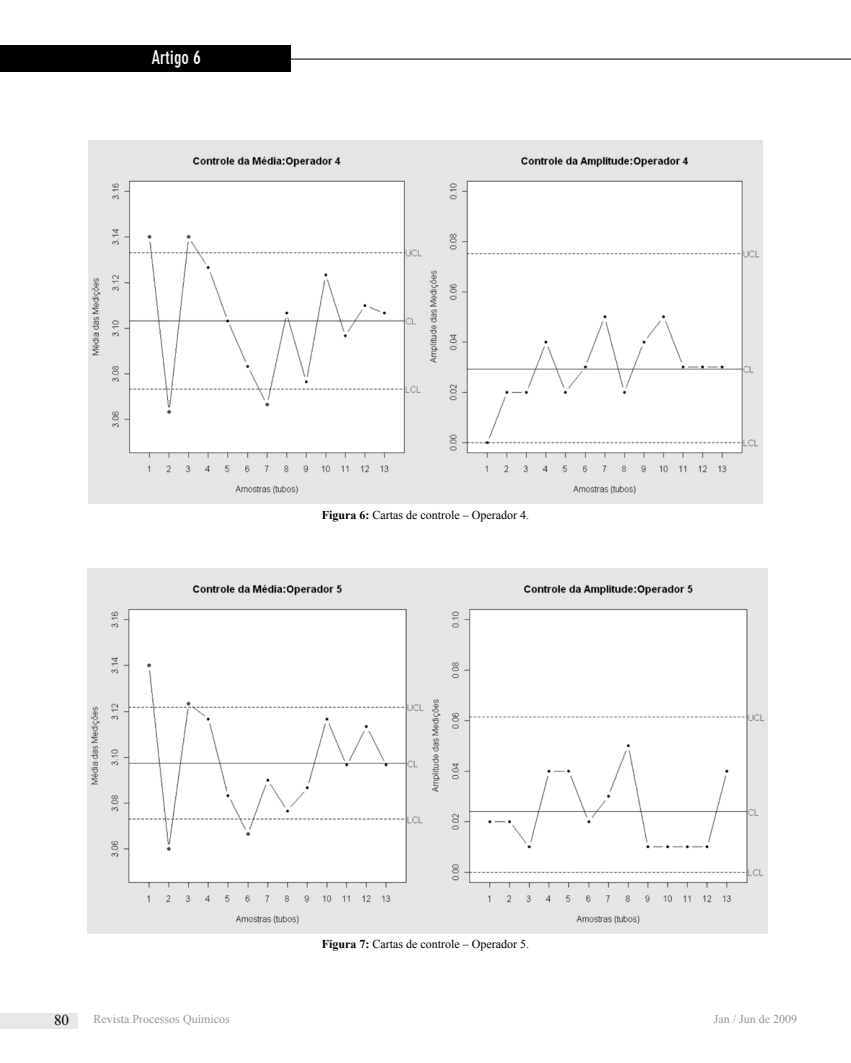
<style>
.page{position:relative;width:851px;height:1063px;background:#fff}
.page>*{position:absolute;margin:0;border:0;box-sizing:border-box;transform-origin:0 0}
.t1{font:18px "Geometric 706 BT Bold Condensed B";color:#faf9f9}
.t2{font:15px "Times New Roman";color:#000}
.t3{font:12px "Times New Roman";color:#000}
.t4{font:12px "Times New Roman";color:#939598}
.s1{font-weight:700}
</style>
<div class="page">
<img style="left:88px;top:141px;width:674px;height:362px">
<img style="left:88px;top:569px;width:679px;height:364px">
<div style="left:0;top:45px;width:290px;height:27px;background:#000"></div>
<hr style="left:272px;top:59px;width:578px;height:1px;background:#000">
<div style="left:0;top:1013px;width:77px;height:15px;background:#e6e7e8"></div>
<h1 class="t1" style="left:152px;top:47px;width:51px">Artigo 6</h1>
<p class="t3" style="left:322px;top:507px;width:209px"><span class="s1">Figura 6:</span> Cartas de controle – Operador 4.</p>
<p class="t3" style="left:322px;top:936px;width:209px"><span class="s1">Figura 7:</span> Cartas de controle – Operador 5.</p>
<p class="t2" style="left:54px;top:1010px;width:16px">80</p>
<p class="t4" style="left:94px;top:1011px;width:137px">Revista Processos Químicos</p>
<p class="t4" style="left:713px;top:1011px;width:85px">Jan / Jun de 2009</p>
</div>
